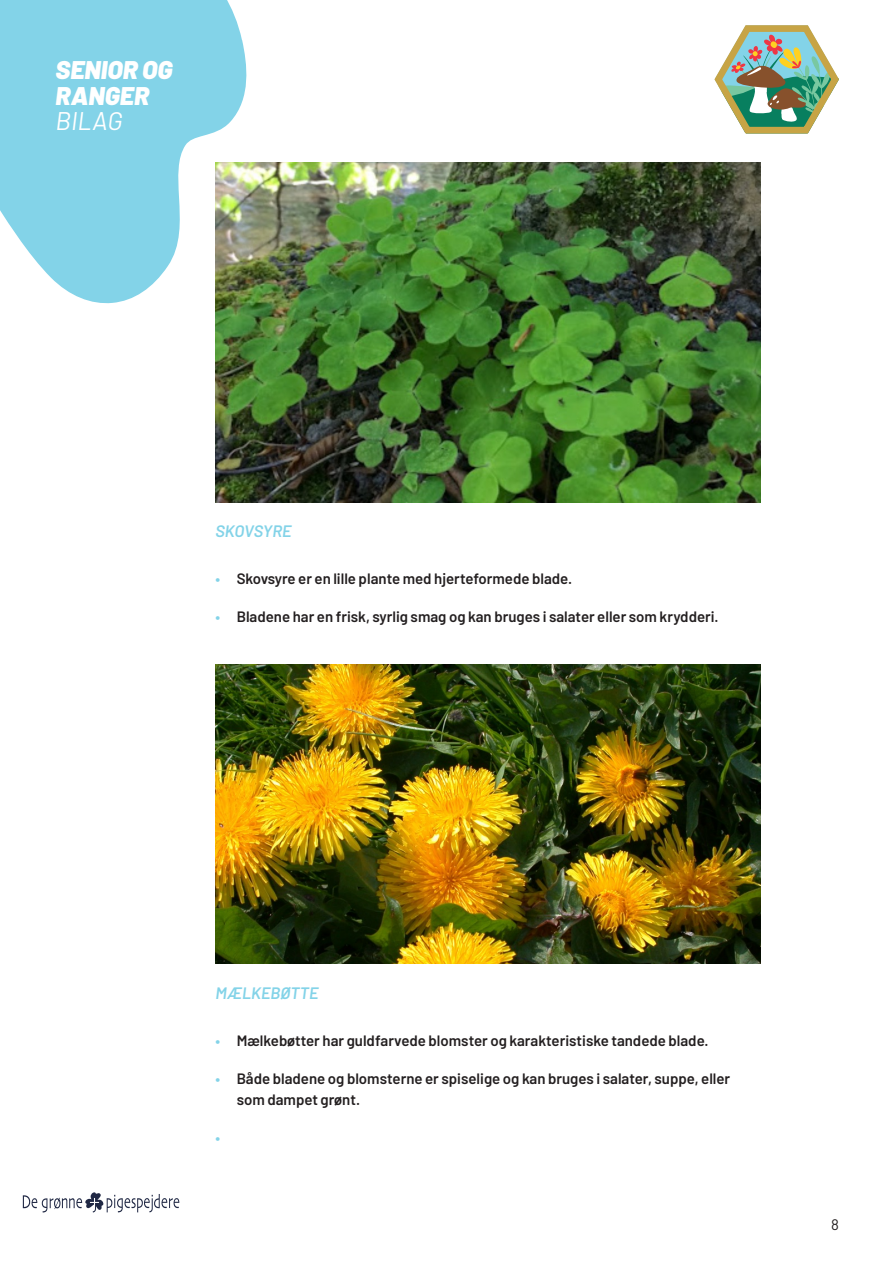
<style>
.page{position:relative;width:893px;height:1263px;background:#fff}
.page>*{position:absolute;margin:0;border:0;box-sizing:border-box;transform-origin:0 0}
.t1{font:italic 900 25.5px/25.5px "Barlow";color:#fff}
.t2{font:italic 25.5px "Barlow";color:#fff}
.Manchet{font:italic 600 16.5px "Barlow";color:#83d3e8}
.t3{font:600 15px/21px "Barlow";color:#231f20}
.t4{font:600 15px "Barlow";color:#83d3e8}
.t5{font:15px "Barlow";color:#231f20}
.s1{color:#83d3e8}
</style>
<div class="page">
<img style="left:215px;top:162px;width:545px;height:340px">
<img style="left:215px;top:664px;width:545px;height:299px">
<svg style="left:0;top:0;width:252px;height:401px;fill:#83d3e8"></svg>
<svg style="left:23px;top:1192px;width:156px;height:20px"></svg>
<svg style="left:714px;top:25px;width:125px;height:109px"></svg>
<h1 class="t1" style="left:56px;top:56px;width:119px">SENIOR OG<br>RANGER</h1>
<h1 class="t2" style="left:56px;top:103px;width:68px">BILAG</h1>
<p class="Manchet" style="left:215px;top:519px;width:78px">SKOVSYRE</p>
<p class="t3" style="left:215px;top:566px;width:358px"><span class="s1">•</span> Skovsyre er en lille plante med hjerteformede blade.</p>
<p class="t3" style="left:215px;top:604px;width:505px"><span class="s1">•</span> Bladene har en frisk, syrlig smag og kan bruges i salater eller som krydderi.</p>
<p class="Manchet" style="left:215px;top:981px;width:105px">MÆLKEBØTTE</p>
<p class="t3" style="left:215px;top:1028px;width:495px"><span class="s1">•</span> Mælkebøtter har guldfarvede blomster og karakteristiske tandede blade.</p>
<p class="t3" style="left:237px;top:1066px;width:495px;text-indent:-21px"><span class="s1">•</span> Både bladene og blomsterne er spiselige og kan bruges i salater, suppe, eller som dampet grønt.</p>
<p class="t4" style="left:215px;top:1126px;width:6px">•</p>
<p class="t5" style="left:831px;top:1214px;width:9px">8</p>
</div>
